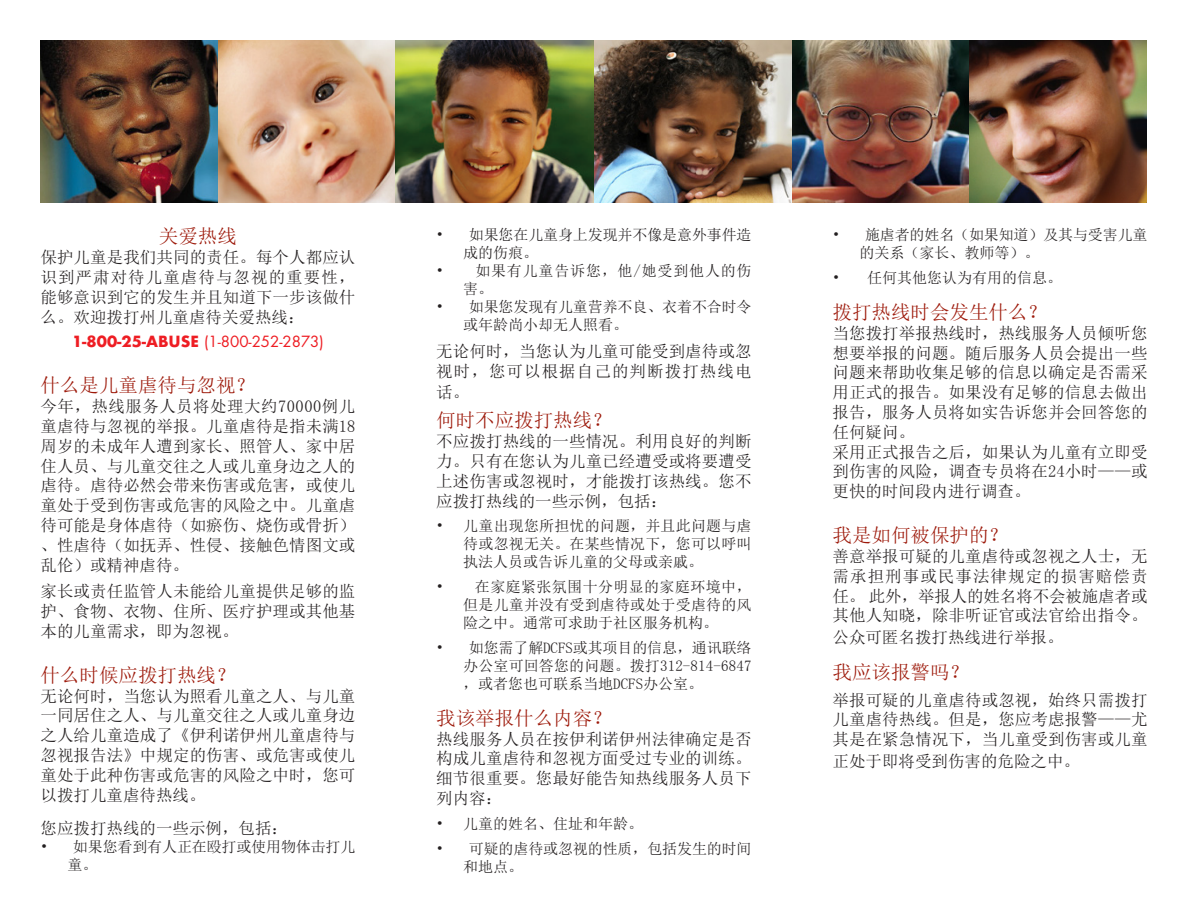
<style>
.page{position:relative;width:1188px;height:918px;background:#fff}
.page>*{position:absolute;margin:0;border:0;box-sizing:border-box;transform-origin:0 0}
.headline{font:19.5px "Sim Sun";color:#9d190a}
.t1{font:16.5px/19.8px "Sim Sun";letter-spacing:.005em;color:#231f20;text-align:justify}
.t2{font:15px/18px "Sim Sun";color:#231f20}
.headline-2{font:15px "Futura";color:#ee1d23}
.t3{font:15px/18px "Sim Sun";letter-spacing:.055em;color:#231f20}
.s1{font-weight:700}
</style>
<div class="page">
<img style="left:40px;top:40px;width:1107px;height:162px">
<p class="headline" style="left:159px;top:227px;width:79px">关爱热线</p>
<p class="t1" style="left:40px;top:247px;width:316px">保护儿童是我们共同的责任。每个人都应认识到严肃对待儿童虐待与忽视的重要性，能够意识到它的发生并且知道下一步该做什么。欢迎拨打州儿童虐待关爱热线：</p>
<p class="headline-2" style="left:72px;top:332px;width:253px"><span class="s1">1-800-25-ABUSE</span> (1-800-252-2873)</p>
<p class="headline" style="left:40px;top:376px;width:216px">什么是儿童虐待与忽视？</p>
<p class="t1" style="left:40px;top:396px;width:316px">今年，热线服务人员将处理大约70000例儿童虐待与忽视的举报。儿童虐待是指未满18周岁的未成年人遭到家长、照管人、家中居住人员、与儿童交往之人或儿童身边之人的虐待。虐待必然会带来伤害或危害，或使儿童处于受到伤害或危害的风险之中。儿童虐待可能是身体虐待（如瘀伤、烧伤或骨折）、性虐待（如抚弄、性侵、接触色情图文或乱伦）或精神虐待。</p>
<p class="t1" style="left:40px;top:581px;width:316px">家长或责任监管人未能给儿童提供足够的监护、食物、衣物、住所、医疗护理或其他基本的儿童需求，即为忽视。</p>
<p class="headline" style="left:40px;top:665px;width:196px">什么时候应拨打热线？</p>
<p class="t1" style="left:40px;top:686px;width:316px">无论何时，当您认为照看儿童之人、与儿童一同居住之人、与儿童交往之人或儿童身边之人给儿童造成了《伊利诺伊州儿童虐待与忽视报告法》中规定的伤害、或危害或使儿童处于此种伤害或危害的风险之中时，您可以拨打儿童虐待热线。</p>
<p class="t1" style="left:40px;top:818px;width:249px">您应拨打热线的一些示例，包括：</p>
<p class="t2" style="left:68px;top:837px;width:289px;text-indent:-27px">• 如果您看到有人正在殴打或使用物体击打儿童。</p>
<p class="t2" style="left:463px;top:226px;width:290px;text-indent:-27px">• 如果您在儿童身上发现并不像是意外事件造成的伤痕。</p>
<p class="t3" style="left:463px;top:262px;width:290px;text-indent:-27px">• 如果有儿童告诉您，他/她受到他人的伤害。</p>
<p class="t2" style="left:463px;top:298px;width:290px;text-indent:-27px">• 如果您发现有儿童营养不良、衣着不合时令或年龄尚小却无人照看。</p>
<p class="t1" style="left:436px;top:341px;width:317px">无论何时，当您认为儿童可能受到虐待或忽视时，您可以根据自己的判断拨打热线电</p>
<p class="t1" style="left:436px;top:382px;width:34px">话。</p>
<p class="headline" style="left:436px;top:411px;width:177px">何时不应拨打热线？</p>
<p class="t1" style="left:436px;top:431px;width:317px">不应拨打热线的一些情况。利用良好的判断力。只有在您认为儿童已经遭受或将要遭受上述伤害或忽视时，才能拨打该热线。您不应拨打热线的一些示例，包括：</p>
<p class="t2" style="left:463px;top:517px;width:290px;text-align:justify;text-indent:-27px">• 儿童出现您所担忧的问题，并且此问题与虐待或忽视无关。在某些情况下，您可以呼叫执法人员或告诉儿童的父母或亲戚。</p>
<p class="t2" style="left:463px;top:578px;width:290px;text-align:justify;text-indent:-27px">• 在家庭紧张氛围十分明显的家庭环境中，但是儿童并没有受到虐待或处于受虐待的风险之中。通常可求助于社区服务机构。</p>
<p class="t2" style="left:463px;top:639px;width:290px;text-align:justify;text-indent:-27px">• 如您需了解DCFS或其项目的信息，通讯联络办公室可回答您的问题。拨打312-814-6847，或者您也可联系当地DCFS办公室。</p>
<p class="headline" style="left:436px;top:708px;width:177px">我该举报什么内容？</p>
<p class="t1" style="left:436px;top:729px;width:317px">热线服务人员在按伊利诺伊州法律确定是否构成儿童虐待和忽视方面受过专业的训练。细节很重要。您最好能告知热线服务人员下列内容：</p>
<p class="t2" style="left:436px;top:814px;width:208px">• 儿童的姓名、住址和年龄。</p>
<p class="t2" style="left:463px;top:839px;width:290px;text-indent:-27px">• 可疑的虐待或忽视的性质，包括发生的时间和地点。</p>
<p class="t2" style="left:860px;top:226px;width:289px;text-indent:-27px">• 施虐者的姓名（如果知道）及其与受害儿童的关系（家长、教师等）。</p>
<p class="t2" style="left:833px;top:269px;width:231px">• 任何其他您认为有用的信息。</p>
<p class="headline" style="left:833px;top:302px;width:216px">拨打热线时会发生什么？</p>
<p class="t1" style="left:833px;top:323px;width:316px">当您拨打举报热线时，热线服务人员倾听您想要举报的问题。随后服务人员会提出一些问题来帮助收集足够的信息以确定是否需采用正式的报告。如果没有足够的信息去做出报告，服务人员将如实告诉您并会回答您的任何疑问。</p>
<p class="t1" style="left:833px;top:442px;width:316px">采用正式报告之后，如果认为儿童有立即受到伤害的风险，调查专员将在24小时——或更快的时间段内进行调查。</p>
<p class="headline" style="left:833px;top:525px;width:177px">我是如何被保护的？</p>
<p class="t1" style="left:833px;top:546px;width:316px">善意举报可疑的儿童虐待或忽视之人士，无需承担刑事或民事法律规定的损害赔偿责任。此外，举报人的姓名将不会被施虐者或其他人知晓，除非听证官或法官给出指令。</p>
<p class="t1" style="left:833px;top:627px;width:232px">公众可匿名拨打热线进行举报。</p>
<p class="headline" style="left:833px;top:662px;width:138px">我应该报警吗？</p>
<p class="t1" style="left:833px;top:690px;width:316px">举报可疑的儿童虐待或忽视，始终只需拨打儿童虐待热线。但是，您应考虑报警——尤其是在紧急情况下，当儿童受到伤害或儿童</p>
<p class="t1" style="left:833px;top:751px;width:249px">正处于即将受到伤害的危险之中。</p>
</div>
